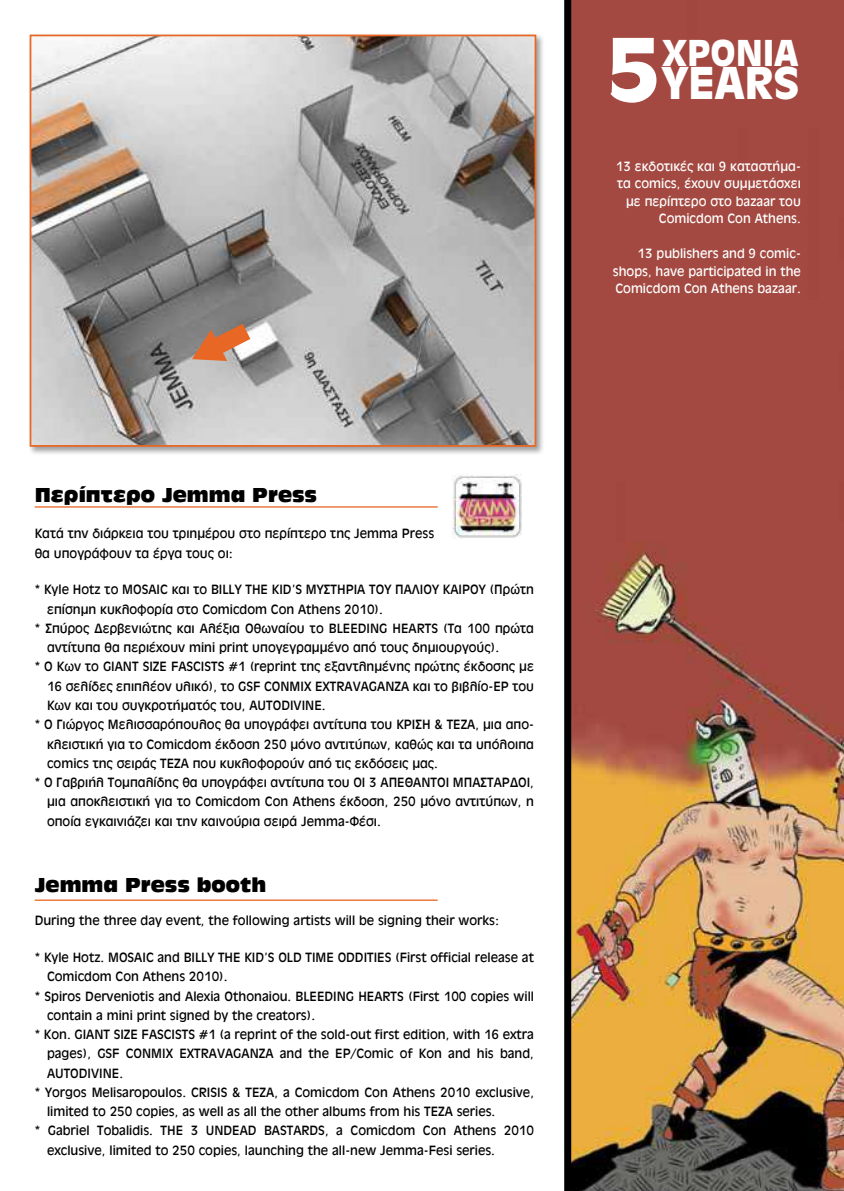
<style>
.page{position:relative;width:844px;height:1191px;background:#fff}
.page>*{position:absolute;margin:0;border:0;box-sizing:border-box;transform-origin:0 0}
.t1{font:900 48.12px "UB Antique Olive";color:#fff}
.t2{font:900 39.2px "UB Antique Olive";color:#fff}
.t3{font:21px "UB Antique Olive Compact";color:#000}
.t4{font:14px/19.2px "UB Antique Olive";color:#000}
.t5{font:14px/17.5px "UB Antique Olive";color:#fff;text-align:right}
.s1{font-size:95.38px}
</style>
<div class="page">
<img style="left:564px;top:0;width:279px;height:1191px">
<div style="left:28px;top:33px;width:517px;height:422px;background:#000;opacity:.38"></div>
<img style="left:33px;top:38px;width:500px;height:406px">
<div style="left:30px;top:35px;width:506px;height:412px;border:2px solid #e86725"></div>
<img style="left:453px;top:475px;width:68px;height:63px">
<svg style="left:192px;top:324px;width:58px;height:37px;background:#c48464"></svg>
<hr style="left:35px;top:506px;width:402px;height:1px;background:#e86725">
<hr style="left:35px;top:899px;width:402px;height:2px;background:#e86725">
<h1 class="t1" style="left:606px;top:57px;width:194px"><span class="s1">5</span>YEARS</h1>
<h2 class="t2" style="left:662px;top:31px;width:138px">ΧΡΟΝΙΑ</h2>
<p class="t5" style="left:615px;top:157px;width:186px">13 εκδοτικές και 9 καταστήμα&shy;τα comics, έχουν συμμετάσχει με περίπτερο στο bazaar του<br>Comicdom Con Athens.</p>
<p class="t5" style="left:612px;top:245px;width:189px;text-align:justify;text-indent:25px">13 publishers and 9 comic&shy;shops, have participated in the Comicdom Con Athens bazaar.</p>
<h3 class="t3" style="left:35px;top:484px;width:284px">Περίπτερο Jemma Press</h3>
<p class="t4" style="left:35px;top:524px;width:401px">Κατά την διάρκεια του τριημέρου στο περίπτερο της Jemma Press θα υπογράφουν τα έργα τους οι:</p>
<p class="t4" style="left:35px;top:580px;width:500px">* Kyle Hotz το MOSAIC και το BILLY THE KID’S ΜΥΣΤΗΡΙΑ ΤΟΥ ΠΑΛΙΟΥ ΚΑΙΡΟΥ (Πρώτη</p>
<p class="t4" style="left:47px;top:599px;width:337px">επίσημη κυκλοφορία στο Comicdom Con Athens 2010).</p>
<p class="t4" style="left:35px;top:619px;width:500px">* Σπύρος Δερβενιώτης και Αλέξια Οθωναίου το BLEEDING HEARTS (Tα 100 πρώτα</p>
<p class="t4" style="left:47px;top:638px;width:453px">αντίτυπα θα περιέχουν mini print υπογεγραμμένο από τους δημιουργούς).</p>
<p class="t4" style="left:35px;top:657px;width:500px">* Ο Κων το GIANT SIZE FASCISTS #1 (reprint της εξαντλημένης πρώτης έκδοσης με</p>
<p class="t4" style="left:47px;top:676px;width:488px">16 σελίδες επιπλέον υλικό), το GSF CONMIX EXTRAVAGANZA και το βιβλίο-ΕΡ του</p>
<p class="t4" style="left:47px;top:696px;width:280px">Κων και του συγκροτήματός του, ΑUTODIVINE.</p>
<p class="t4" style="left:35px;top:715px;width:500px">* O Γιώργος Μελισσαρόπουλος θα υπογράφει αντίτυπα του ΚΡΙΣΗ &amp; ΤΕΖΑ, μια απο-</p>
<p class="t4" style="left:47px;top:734px;width:488px">κλειστική για το Comicdom έκδοση 250 μόνο αντιτύπων, καθώς και τα υπόλοιπα</p>
<p class="t4" style="left:47px;top:753px;width:392px">comics της σειράς ΤΕΖΑ που κυκλοφορούν από τις εκδόσεις μας.</p>
<p class="t4" style="left:35px;top:773px;width:500px">* Ο Γαβριήλ Τομπαλίδης θα υπογράφει αντίτυπα του ΟΙ 3 ΑΠΕΘΑΝΤΟΙ ΜΠΑΣΤΑΡΔΟΙ,</p>
<p class="t4" style="left:47px;top:792px;width:488px">μια αποκλειστική για το Comicdom Con Athens έκδοση, 250 μόνο αντιτύπων, η</p>
<p class="t4" style="left:47px;top:811px;width:335px">οποία εγκαινιάζει και την καινούρια σειρά Jemma-Φέσι.</p>
<h3 class="t3" style="left:35px;top:874px;width:233px">Jemma Press booth</h3>
<p class="t4" style="left:35px;top:911px;width:466px">During the three day event, the following artists will be signing their works:</p>
<p class="t4" style="left:35px;top:948px;width:500px">* Kyle Hotz. MOSAIC and BILLY THE KID’S OLD TIME ODDITIES (First official release at</p>
<p class="t4" style="left:47px;top:967px;width:182px">Comicdom Con Athens 2010).</p>
<p class="t4" style="left:35px;top:986px;width:500px">* Spiros Derveniotis and Alexia Othonaiou. BLEEDING HEARTS (First 100 copies will</p>
<p class="t4" style="left:47px;top:1005px;width:269px">contain a mini print signed by the creators).</p>
<p class="t4" style="left:35px;top:1025px;width:500px">* Kon. GIANT SIZE FASCISTS #1 (a reprint of the sold-out first edition, with 16 extra</p>
<p class="t4" style="left:47px;top:1044px;width:488px">pages), GSF CONMIX EXTRAVAGANZA and the ΕΡ/Comic of Kon and his band,</p>
<p class="t4" style="left:47px;top:1063px;width:78px">ΑUTODIVINE.</p>
<p class="t4" style="left:35px;top:1082px;width:500px">* Yorgos Melisaropoulos. CRISIS &amp; ΤEZA, a Comicdom Con Athens 2010 exclusive,</p>
<p class="t4" style="left:47px;top:1102px;width:450px">limited to 250 copies, as well as all the other albums from his TEZA series.</p>
<p class="t4" style="left:35px;top:1121px;width:500px">* Gabriel Tobalidis. THE 3 UNDEAD BASTARDS, a Comicdom Con Athens 2010</p>
<p class="t4" style="left:47px;top:1140px;width:449px">exclusive, limited to 250 copies, launching the all-new Jemma-Fesi series.</p>
</div>
